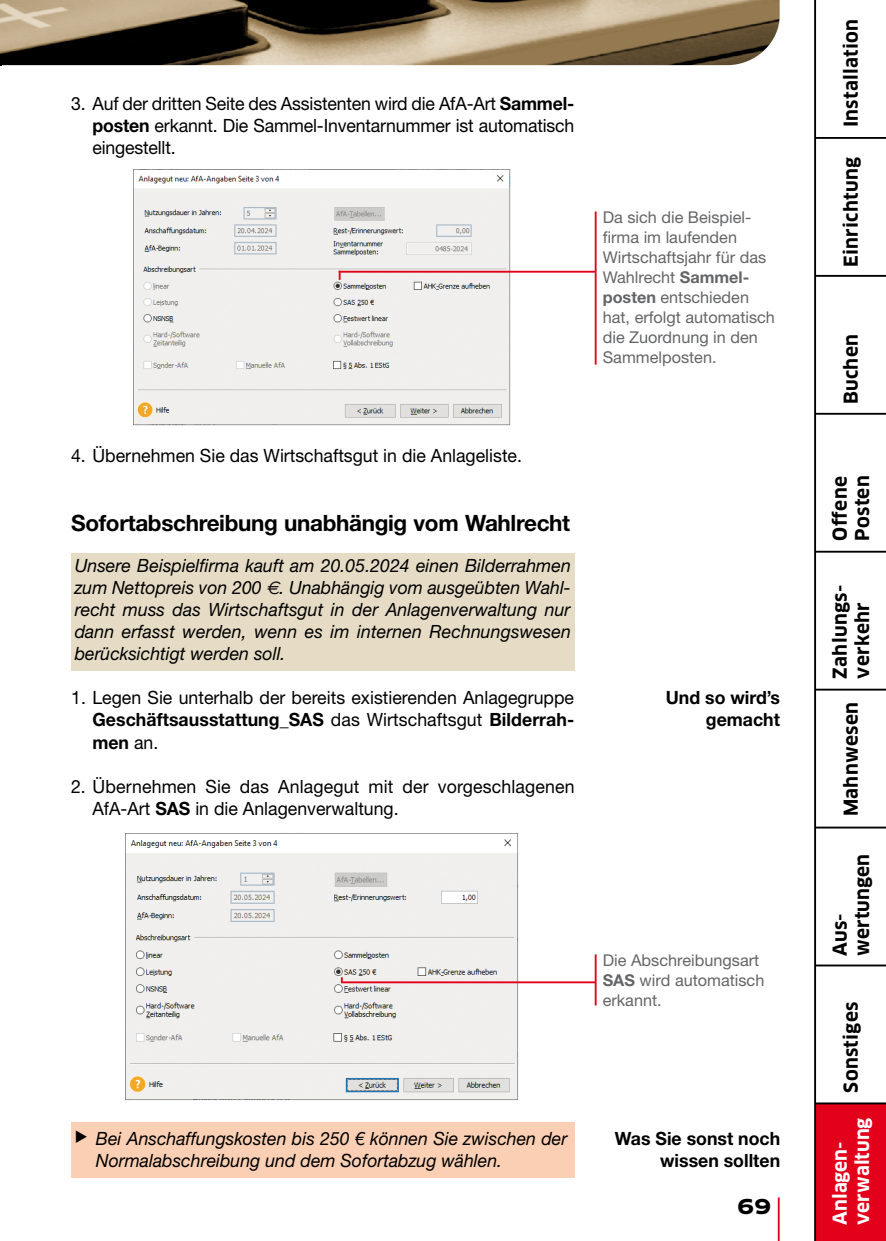
<style>
.page{position:relative;width:886px;height:1241px;background:#fff}
.page>*{position:absolute;margin:0;border:0;box-sizing:border-box;transform-origin:0 0}
.t1{font:700 22.5px "Helvetica Neue LT Std";letter-spacing:-.015em;color:#000}
.t2{font:700 20px "Clan Pro Extd";color:#000}
.t3{font:700 18.75px/22.5px "Clan Pro";letter-spacing:.015em;color:#000}
.t4{font:700 18.75px/22.5px "Clan Pro";color:#fff}
.t5{font:18.25px/22px "Helvetica Neue LT Std";color:#000;text-align:justify}
.t6{font:italic 18.25px/22px "Helvetica Neue LT Std";color:#000;text-align:justify}
.t7{font:700 18.25px/22px "Helvetica Neue LT Std";color:#000;text-align:right}
.t8{font:16.25px/20px "Helvetica Neue LT Std";color:#646567}
.s1{font-weight:700}
.s2{font-family:"Euro Sans Std"}
</style>
<div class="page">
<img style="left:0;top:0;width:780px;height:65px">
<div style="left:815px;top:1103px;width:71px;height:137px;background:#e2001a"></div>
<hr style="left:778px;top:1197px;width:2px;height:43px;background:#e2001a">
<hr style="left:815px;top:137px;width:71px;height:2px;background:#000">
<hr style="left:815px;top:275px;width:71px;height:2px;background:#000">
<hr style="left:815px;top:413px;width:71px;height:1px;background:#000">
<hr style="left:815px;top:550px;width:71px;height:2px;background:#000">
<hr style="left:815px;top:688px;width:71px;height:2px;background:#000">
<hr style="left:815px;top:826px;width:71px;height:2px;background:#000">
<hr style="left:815px;top:964px;width:71px;height:2px;background:#000">
<hr style="left:815px;top:1102px;width:71px;height:2px;background:#000">
<hr style="left:814px;top:0;width:2px;height:1240px;background:#000">
<div style="left:71px;top:553px;width:503px;height:117px;background:#e6dcc6"></div>
<div style="left:71px;top:1122px;width:503px;height:55px;background:#facfb3"></div>
<img style="left:134px;top:169px;width:378px;height:257px">
<hr style="left:595px;top:211px;width:1px;height:153px;background:#e2001a">
<hr style="left:339px;top:271px;width:257px;height:1px;background:#e2001a">
<svg style="left:339px;top:272px;width:2px;height:8px"></svg>
<img style="left:126px;top:833px;width:394px;height:267px">
<hr style="left:595px;top:954px;width:1px;height:51px;background:#e2001a">
<hr style="left:341px;top:981px;width:255px;height:2px;background:#e2001a">
<p class="t5" style="left:92px;top:92px;width:483px;text-indent:-21px">3. Auf der dritten Seite des Assistenten wird die AfA-Art <span class="s1">Sammel&shy;posten</span> erkannt. Die Sammel-Inventarnummer ist automatisch eingestellt.</p>
<p class="t8" style="left:603px;top:207px;width:174px">Da sich die Beispiel&shy;firma im laufenden<br>Wirtschaftsjahr für das<br>Wahlrecht <span class="s1">Sammel&shy;posten</span> entschieden hat, erfolgt automatisch die Zuordnung in den<br>Sammelposten.</p>
<p class="t5" style="left:71px;top:444px;width:452px">4. Übernehmen Sie das Wirtschaftsgut in die Anlageliste.</p>
<p class="t1" style="left:71px;top:509px;width:500px">Sofortabschreibung unabhängig vom Wahlrecht</p>
<p class="t6" style="left:75px;top:554px;width:498px">Unsere Beispielfirma kauft am 20.05.2024 einen Bilderrahmen zum Nettopreis von 200 <span class="s2">€</span>. Unabhängig vom ausgeübten Wahl&shy;recht muss das Wirtschaftsgut in der Anlagenverwaltung nur dann erfasst werden, wenn es im internen Rechnungswesen berücksichtigt werden soll.</p>
<p class="t5" style="left:92px;top:686px;width:483px;text-indent:-21px">1. Legen Sie unterhalb der bereits existierenden Anlagegruppe <span class="s1">Geschäftsausstattung_SAS</span> das Wirtschaftsgut <span class="s1">Bilderrah&shy;men</span> an.</p>
<p class="t5" style="left:92px;top:774px;width:484px;text-indent:-21px">2. Übernehmen Sie das Anlagegut mit der vorgeschlagenen<br>AfA-Art <span class="s1">SAS</span> in die Anlagenverwaltung.</p>
<p class="t7" style="left:666px;top:686px;width:116px">Und so wird’s gemacht</p>
<p class="t8" style="left:603px;top:949px;width:163px">Die Abschreibungsart<br><span class="s1">SAS</span> wird automatisch erkannt.</p>
<p class="t6" style="left:96px;top:1126px;width:473px;text-indent:-21px">◆ Bei Anschaffungskosten bis 250 € können Sie zwischen der<br>Normalabschreibung und dem Sofortabzug wählen.</p>
<p class="t7" style="left:615px;top:1126px;width:167px">Was Sie sonst noch wissen sollten</p>
<p class="t2" style="left:737px;top:1194px;width:36px">69</p>
<p class="t3" style="left:840px;top:127px;width:110px;rotate:-90deg">Installation</p>
<p class="t3" style="left:840px;top:267px;width:111px;rotate:-90deg">Einrichtung</p>
<p class="t3" style="left:840px;top:404px;width:71px;rotate:-90deg">Buchen</p>
<p class="t3" style="left:829px;top:540px;width:67px;rotate:-90deg">Offene<br>Posten</p>
<p class="t3" style="left:829px;top:678px;width:95px;rotate:-90deg">Zahlungs&shy;verkehr</p>
<p class="t3" style="left:840px;top:816px;width:115px;rotate:-90deg">Mahnwesen</p>
<p class="t3" style="left:829px;top:955px;width:103px;rotate:-90deg">Aus&shy;wertungen</p>
<p class="t3" style="left:840px;top:1092px;width:92px;rotate:-90deg">Sonstiges</p>
<p class="t4" style="left:829px;top:1224px;width:109px;rotate:-90deg">Anlagen&shy;verwaltung</p>
</div>
